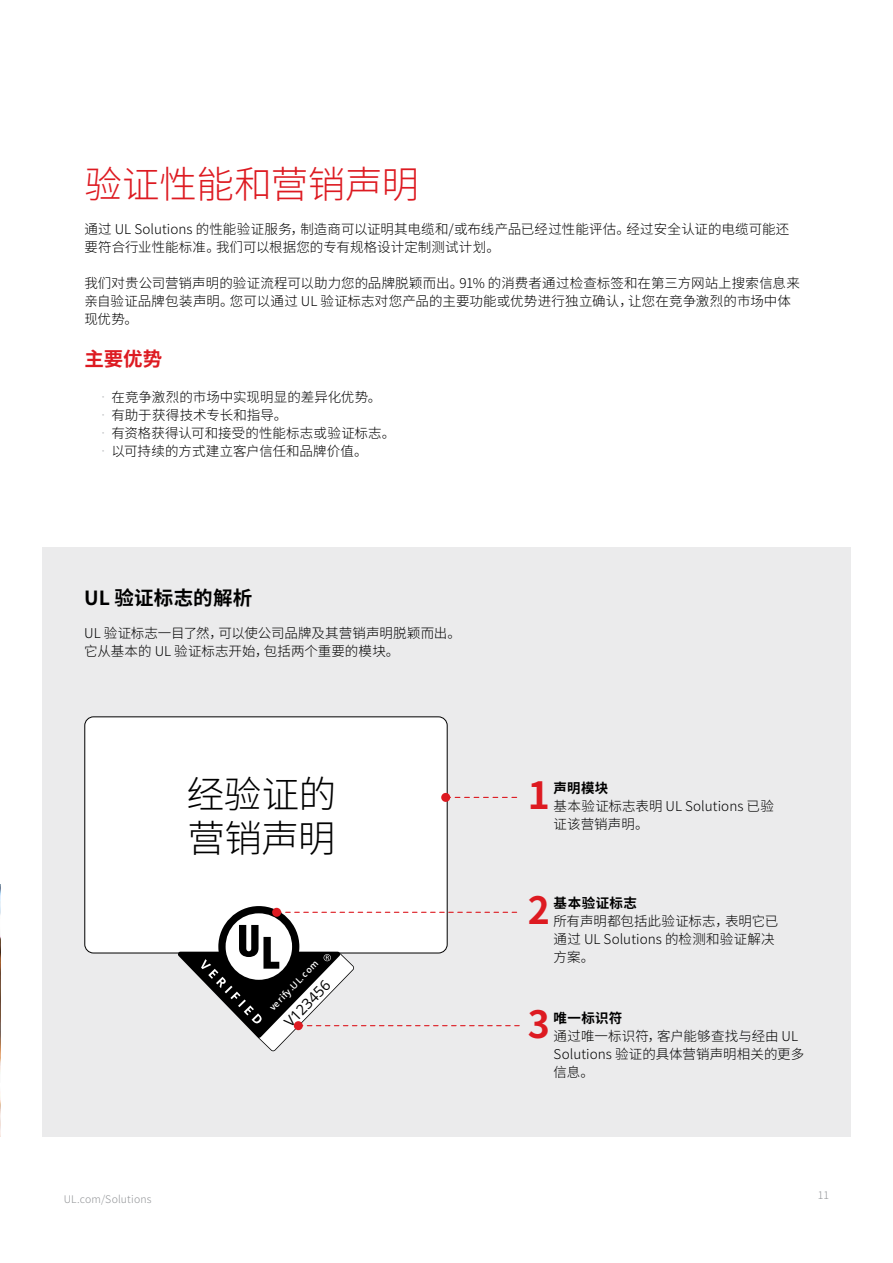
<style>
.page{position:relative;width:893px;height:1263px;background:#fff}
.page>*{position:absolute;margin:0;border:0;box-sizing:border-box;transform-origin:0 0}
.t1{font:300 37.5px "Noto Sans CJ Ksc";letter-spacing:-.01em;color:#dd1a21}
.t2{font:300 37.5px/43.5px "Noto Sans CJ Ksc";letter-spacing:-.015em;color:#000}
.t3{font:700 37.5px "Noto Sans CJ Ksc";color:#dd1a21}
.t4{font:700 19.5px "Noto Sans CJ Ksc";letter-spacing:.015em;color:#000}
.t5{font:700 19.5px "Noto Sans CJ Ksc";color:#dd1a21}
.t6{font:14.7px "Open Sans";color:#000}
.t7{font:300 13.5px/18px "Noto Sans CJ Ksc";letter-spacing:.005em;color:#000}
.t8{font:700 13.5px "Noto Sans CJ Ksc";letter-spacing:.03em;color:#000}
.t9{font:300 10.5px "Noto Sans CJ Ksc";letter-spacing:.015em;color:#939598}
.t10{font:600 9.75px "The Sans C5";color:#fff}
.s1{color:#bcbec0}
</style>
<div class="page">
<img style="left:0;top:884px;width:1px;height:252px">
<div style="left:43px;top:547px;width:808px;height:589px;background:#ebebec"></div>
<div style="left:85px;top:717px;width:362px;height:236px;background:#fff;border-radius:9px"></div>
<svg style="left:450px;top:797px;width:67px;height:1px"></svg>
<div style="left:441px;top:793px;width:9px;height:9px;background:#dd1a21;border-radius:50%"></div>
<svg style="left:178px;top:906px;width:341px;height:145px"></svg>
<div style="left:294px;top:1021px;width:9px;height:9px;background:#dd1a21;border-radius:50%"></div>
<h1 class="t1" style="left:84px;top:163px;width:336px">验证性能和营销声明</h1>
<p class="t7" style="left:84px;top:221px;width:707px">通过 UL Solutions 的性能验证服务，制造商可以证明其电缆和/或布线产品已经过性能评估。经过安全认证的电缆可能还要符合行业性能标准。我们可以根据您的专有规格设计定制测试计划。</p>
<p class="t7" style="left:84px;top:275px;width:717px">我们对贵公司营销声明的验证流程可以助力您的品牌脱颖而出。91% 的消费者通过检查标签和在第三方网站上搜索信息来亲自验证品牌包装声明。您可以通过 UL 验证标志对您产品的主要功能或优势进行独立确认，让您在竞争激烈的市场中体现优势。</p>
<h2 class="t5" style="left:84px;top:348px;width:80px">主要优势</h2>
<p class="t7" style="left:96px;top:389px;width:287px"><span class="s1">•</span>在竞争激烈的市场中实现明显的差异化优势。</p>
<p class="t7" style="left:96px;top:407px;width:192px"><span class="s1">•</span>有助于获得技术专长和指导。</p>
<p class="t7" style="left:96px;top:425px;width:300px"><span class="s1">•</span>有资格获得认可和接受的性能标志或验证标志。</p>
<p class="t7" style="left:96px;top:443px;width:273px"><span class="s1">•</span>以可持续的方式建立客户信任和品牌价值。</p>
<h2 class="t4" style="left:84px;top:587px;width:170px">UL 验证标志的解析</h2>
<p class="t7" style="left:84px;top:624px;width:378px">UL 验证标志一目了然，可以使公司品牌及其营销声明脱颖而出。它从基本的 UL 验证标志开始，包括两个重要的模块。</p>
<h1 class="t2" style="left:187px;top:773px;width:151px">经验证的营销声明</h1>
<p class="t10" style="left:267px;top:1004px;width:67px;rotate:-46deg">verify.UL.com</p>
<p class="t6" style="left:280px;top:1017px;width:60px;rotate:-46deg">V123456</p>
<h1 class="t3" style="left:528px;top:774px;width:24px">1</h1>
<p class="t8" style="left:554px;top:780px;width:56px">声明模块</p>
<p class="t7" style="left:554px;top:797px;width:222px">基本验证标志表明 UL Solutions 已验证该营销声明。</p>
<h1 class="t3" style="left:528px;top:889px;width:24px">2</h1>
<p class="t8" style="left:554px;top:896px;width:85px">基本验证标志</p>
<p class="t7" style="left:554px;top:913px;width:226px">所有声明都包括此验证标志，表明它已通过 UL Solutions 的检测和验证解决方案。</p>
<h1 class="t3" style="left:528px;top:1003px;width:24px">3</h1>
<p class="t8" style="left:554px;top:1010px;width:70px">唯一标识符</p>
<p class="t7" style="left:554px;top:1027px;width:252px">通过唯一标识符，客户能够查找与经由 UL<br>Solutions 验证的具体营销声明相关的更多信息。</p>
<p class="t9" style="left:64px;top:1194px;width:89px">UL.com/Solutions</p>
<p class="t9" style="left:818px;top:1189px;width:13px">11</p>
</div>
